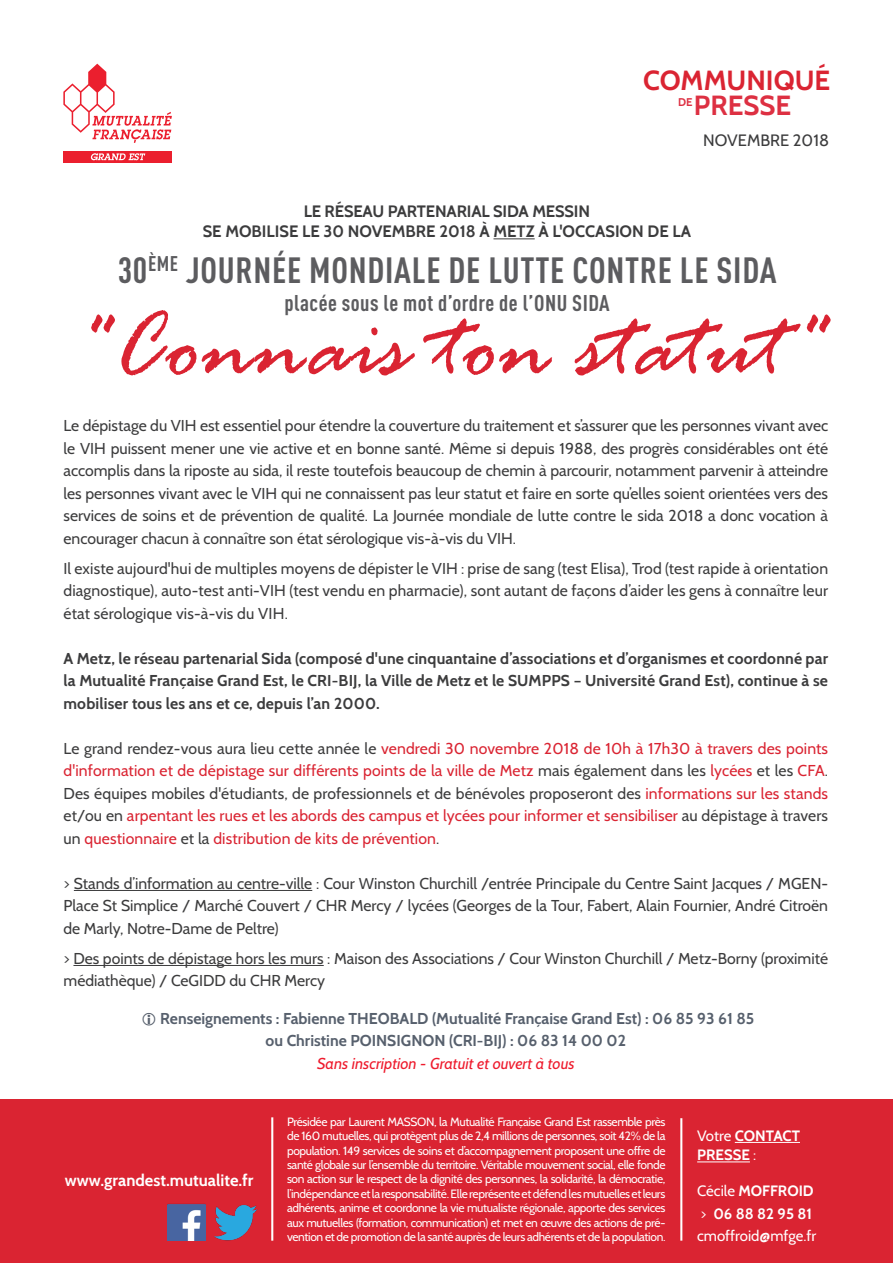
<style>
.page{position:relative;width:893px;height:1263px;background:#fff}
.page>*{position:absolute;margin:0;border:0;box-sizing:border-box;transform-origin:0 0}
.t1{font:italic 99px "Rage";letter-spacing:.01em;color:#da2432}
.t2{font:700 36px "DIN Cond";letter-spacing:.02em;color:#5c5c5f}
.t3{font:700 27.6px "Cabin";color:#da2432}
.t4{font:700 27.6px "Cabin";color:#dd3042}
.t5{font:700 22.5px "DIN Cond";letter-spacing:.02em;color:#5c5c5f}
.t6{font:700 16.5px "Cabin";letter-spacing:-.005em;color:#3c3c3d}
.tag{font:700 16.5px "Cabin";color:#fff}
.t7{font:16.5px "Cabin";color:#3c3c3d}
.t8{font:15.75px/22.5px "Cabin";color:#3c3c3d;text-align:justify}
.t9{font:15.75px/22.5px "Cabin";letter-spacing:.01em;color:#da2432;text-align:justify}
.t10{font:700 15.75px/22.5px "Cabin";letter-spacing:.01em;color:#3c3c3d;text-align:justify}
.t11{font:700 15.75px "Cabin";color:#57606d}
.t12{font:italic 15.75px "Cabin";color:#ee1b2d}
.t13{font:700 15px "Cabin";color:#fff}
.t14{font:15px "Cabin";color:#fff}
.t15{font:12px/14.4px "Cabin";letter-spacing:-.03em;color:#fff;text-align:justify}
.t16{font:700 11.25px "Cabin";color:#dd3042}
.s1{color:#3c3c3d}
.s2{font-weight:400}
</style>
<div class="page">
<hr style="left:493px;top:238px;width:42px;height:1px;background:#3c3c3d">
<div style="left:0;top:1099px;width:893px;height:164px;background:#da2432"></div>
<svg style="left:63px;top:64px;width:109px;height:79px"></svg>
<div style="left:63px;top:151px;width:109px;height:12px;background:#eb1f2e"></div>
<svg style="left:91px;top:153px;width:54px;height:7px"></svg>
<hr style="left:74px;top:890px;width:238px;height:1px;background:#3c3c3d">
<hr style="left:73px;top:965px;width:251px;height:1px;background:#3c3c3d">
<hr style="left:680px;top:1118px;width:2px;height:123px;background:#fff">
<hr style="left:735px;top:1142px;width:65px;height:1px;background:#fff">
<hr style="left:697px;top:1161px;width:53px;height:1px;background:#fff">
<img style="left:168px;top:1203px;width:38px;height:38px">
<img style="left:214px;top:1204px;width:44px;height:37px">
<hr style="left:271px;top:1117px;width:2px;height:124px;background:#fff">
<p class="t3" style="left:643px;top:64px;width:189px">COMMUNIQUÉ</p>
<p class="t4" style="left:694px;top:89px;width:99px">PRESSE</p>
<p class="t7" style="left:703px;top:130px;width:128px">NOVEMBRE 2018</p>
<p class="t16" style="left:678px;top:96px;width:16px">DE</p>
<p class="t6" style="left:304px;top:202px;width:288px">LE RÉSEAU PARTENARIAL SIDA MESSIN</p>
<p class="t6" style="left:203px;top:221px;width:490px">SE MOBILISE LE 30 NOVEMBRE 2018 À METZ À L'OCCASION DE LA</p>
<p class="t2" style="left:118px;top:248px;width:660px">30<sup>ÈME</sup> JOURNÉE MONDIALE DE LUTTE CONTRE LE SIDA</p>
<p class="t5" style="left:285px;top:290px;width:327px">placée sous le mot d’ordre de l’ONU SIDA</p>
<p class="t1" style="left:68px;top:294px;width:759px">"Connais ton statut"</p>
<p class="t8" style="left:64px;top:414px;width:766px">Le dépistage du VIH est essentiel pour étendre la couverture du traitement et s’assurer que les personnes vivant avec le VIH puissent mener une vie active et en bonne santé. Même si depuis 1988, des progrès considérables ont été accomplis dans la riposte au sida, il reste toutefois beaucoup de chemin à parcourir, notamment parvenir à atteindre les personnes vivant avec le VIH qui ne connaissent pas leur statut et faire en sorte qu’elles soient orientées vers des services de soins et de prévention de qualité. La Journée mondiale de lutte contre le sida 2018 a donc vocation à encourager chacun à connaître son état sérologique vis-à-vis du VIH.</p>
<p class="t8" style="left:64px;top:557px;width:766px">Il existe aujourd'hui de multiples moyens de dépister le VIH : prise de sang (test Elisa), Trod (test rapide à orientation diagnostique), auto-test anti-VIH (test vendu en pharmacie), sont autant de façons d’aider les gens à connaître leur état sérologique vis-à-vis du VIH.</p>
<p class="t10" style="left:64px;top:647px;width:766px">A Metz, le réseau partenarial Sida (composé d'une cinquantaine d’associations et d’organismes et coordonné par la Mutualité Française Grand Est, le CRI-BIJ, la Ville de Metz et le SUMPPS – Université Grand Est), continue à se mobiliser tous les ans et ce, depuis l’an 2000.</p>
<p class="t9" style="left:64px;top:737px;width:766px"><span class="s1">Le grand rendez-vous aura lieu cette année le</span> vendredi 30 novembre 2018 de 10h à 17h30 à travers des points d'information et de dépistage sur différents points de la ville de Metz <span class="s1">mais également dans les</span> lycées <span class="s1">et les</span> CFA<span class="s1">.<br>Des équipes mobiles d'étudiants, de professionnels et de bénévoles proposeront des</span> informations sur les stands <span class="s1">et/ou en</span> arpentant les rues et les abords des campus et lycées pour informer et sensibiliser <span class="s1">au dépistage à travers un</span> questionnaire <span class="s1">et la</span> distribution de kits de prévention<span class="s1">.</span></p>
<p class="t8" style="left:64px;top:872px;width:766px">&gt; Stands d’information au centre-ville : Cour Winston Churchill /entrée Principale du Centre Saint Jacques / MGEN-Place St Simplice / Marché Couvert / CHR Mercy / lycées (Georges de la Tour, Fabert, Alain Fournier, André Citroën de Marly, Notre-Dame de Peltre)</p>
<p class="t8" style="left:64px;top:947px;width:766px">&gt; Des points de dépistage hors les murs : Maison des Associations / Cour Winston Churchill / Metz-Borny (proximité médiathèque) / CeGIDD du CHR Mercy</p>
<p class="t11" style="left:160px;top:1009px;width:595px">Renseignements : Fabienne THEOBALD (Mutualité Française Grand Est) : 06 85 93 61 85</p>
<p class="t11" style="left:266px;top:1031px;width:362px">ou Christine POINSIGNON (CRI-BIJ) : 06 83 14 00 02</p>
<p class="t12" style="left:317px;top:1054px;width:259px">Sans inscription - Gratuit et ouvert à tous</p>
<p class="tag" style="left:65px;top:1170px;width:190px">www.grandest.mutualite.fr</p>
<p class="t15" style="left:287px;top:1114px;width:380px">Présidée par Laurent MASSON, la Mutualité Française Grand Est rassemble près de 160 mutuelles, qui protègent plus de 2,4 millions de personnes, soit 42% de la population. 149 services de soins et d’accompagnement proposent une offre de santé globale sur l’ensemble du territoire. Véritable mouvement social, elle fonde son action sur le respect de la dignité des personnes, la solidarité, la démocratie, l’indépendance et la responsabilité. Elle représente et défend les mutuelles et leurs adhérents, anime et coordonne la vie mutualiste régionale, apporte des services aux mutuelles (formation, communication) et met en œuvre des actions de pré&shy;vention et de promotion de la santé auprès de leurs adhérents et de la population.</p>
<p class="t13" style="left:697px;top:1126px;width:104px"><span class="s2">Votre</span> CONTACT</p>
<p class="t13" style="left:697px;top:1146px;width:61px">PRESSE <span class="s2">:</span></p>
<p class="t13" style="left:697px;top:1182px;width:118px"><span class="s2">Cécile</span> MOFFROID</p>
<p class="t13" style="left:700px;top:1204px;width:113px"><span class="s2">&gt;</span> 06 88 82 95 81</p>
<p class="t14" style="left:697px;top:1227px;width:121px">cmoffroid@mfge.fr</p>
</div>
